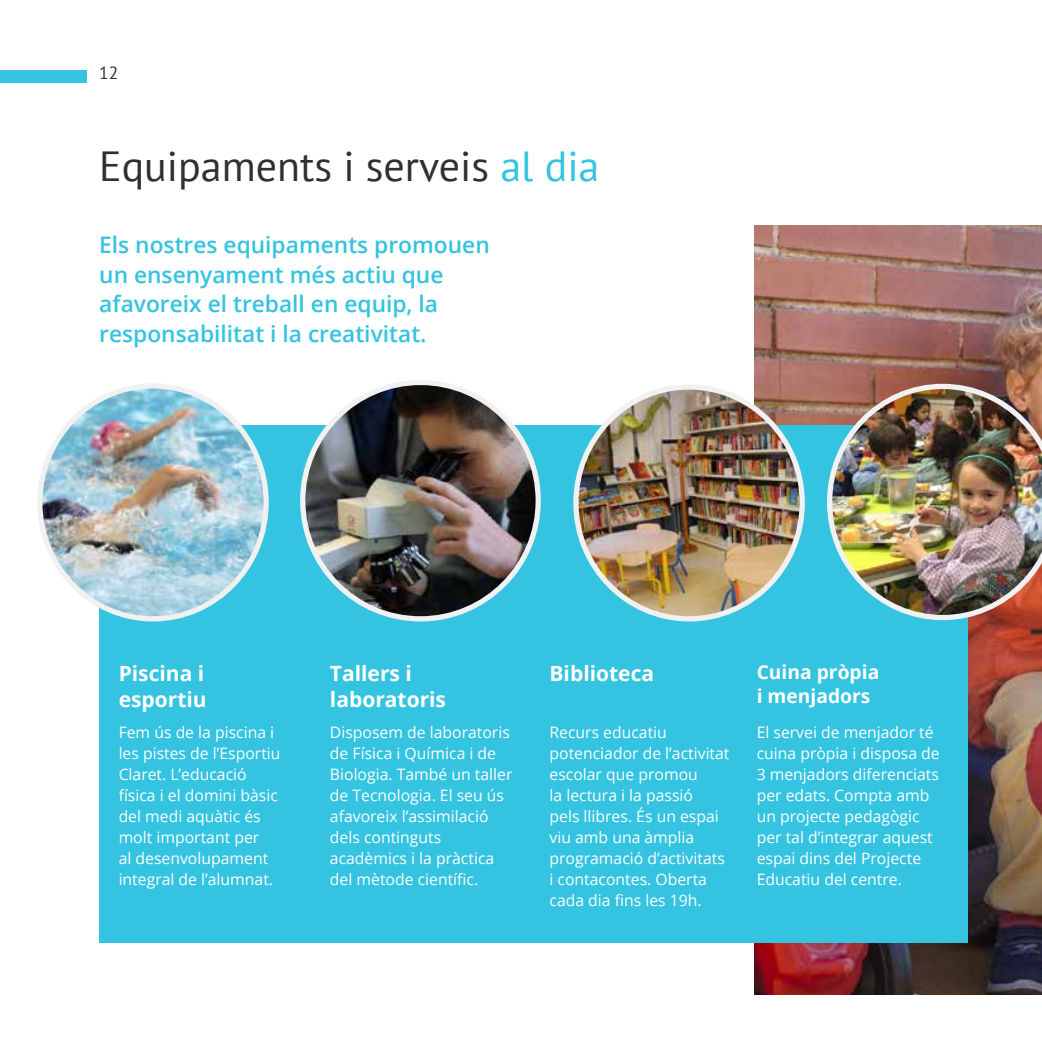
<style>
.page{position:relative;width:1042px;height:1042px;background:#fff}
.page>*{position:absolute;margin:0;border:0;box-sizing:border-box;transform-origin:0 0}
.t1{font:42px "PT Sans";color:#31302f}
.t2{font:600 22.75px/29.8px "Open Sans";color:#34c3e0}
.t3{font:700 21px/26.2px "Open Sans";color:#fff}
.t4{font:700 19.25px/24.5px "Open Sans";color:#fff}
.t5{font:17.5px "PT Sans";color:#31302f}
.t6{font:15.75px/21px "Open Sans";color:#fff}
.s1{color:#34c3e0}
</style>
<div class="page">
<img style="left:754px;top:226px;width:288px;height:769px">
<div style="left:99px;top:425px;width:868px;height:518px;background:#34c3e0"></div>
<img style="left:43px;top:389px;width:223px;height:230px">
<div style="left:37px;top:383px;width:232px;height:238px;border:5px solid #f1f1f2;border-radius:50%"></div>
<img style="left:303px;top:382px;width:235px;height:237px;border-radius:118px">
<div style="left:300px;top:380px;width:241px;height:241px;border:5px solid #f1f1f2;border-radius:50%"></div>
<img style="left:576px;top:387px;width:226px;height:232px">
<div style="left:573px;top:384px;width:232px;height:237px;border:5px solid #f1f1f2;border-radius:50%"></div>
<img style="left:827px;top:384px;width:215px;height:236px">
<div style="left:0;top:71px;width:87px;height:12px;background:#34c3e0"></div>
<p class="t5" style="left:99px;top:61px;width:21px">12</p>
<h1 class="t1" style="left:99px;top:139px;width:502px">Equipaments i serveis <span class="s1">al dia</span></h1>
<h2 class="t2" style="left:99px;top:229px;width:392px">Els nostres equipaments promouen un ensenyament més actiu que afavoreix el treball en equip, la responsabilitat i la creativitat.</h2>
<h3 class="t3" style="left:119px;top:659px;width:89px">Piscina i esportiu</h3>
<p class="t6" style="left:119px;top:721px;width:163px">Fem ús de la piscina i les pistes de l’Esportiu<br>Claret. L’educació física i el domini bàsic del medi aquàtic és molt important per<br>al desenvolupament integral de l’alumnat.</p>
<h3 class="t3" style="left:330px;top:659px;width:118px">Tallers i laboratoris</h3>
<p class="t6" style="left:330px;top:721px;width:184px">Disposem de laboratoris de Física i Química i de<br>Biologia. També un taller de Tecnologia. El seu ús afavoreix l’assimilació dels continguts acadèmics i la pràctica del mètode científic.</p>
<h3 class="t3" style="left:549px;top:659px;width:106px">Biblioteca</h3>
<p class="t6" style="left:549px;top:721px;width:181px">Recurs educatiu potenciador de l’activitat escolar que promou<br>la lectura i la passió<br>pels llibres. És un espai viu amb una àmplia programació d’activitats i contacontes. Oberta cada dia fins les 19h.</p>
<p class="t4" style="left:756px;top:659px;width:124px">Cuina pròpia i menjadors</p>
<p class="t6" style="left:756px;top:722px;width:185px">El servei de menjador té cuina pròpia i disposa de<br>3 menjadors diferenciats per edats. Compta amb un projecte pedagògic per tal d’integrar aquest espai dins del Projecte<br>Educatiu del centre.</p>
</div>
